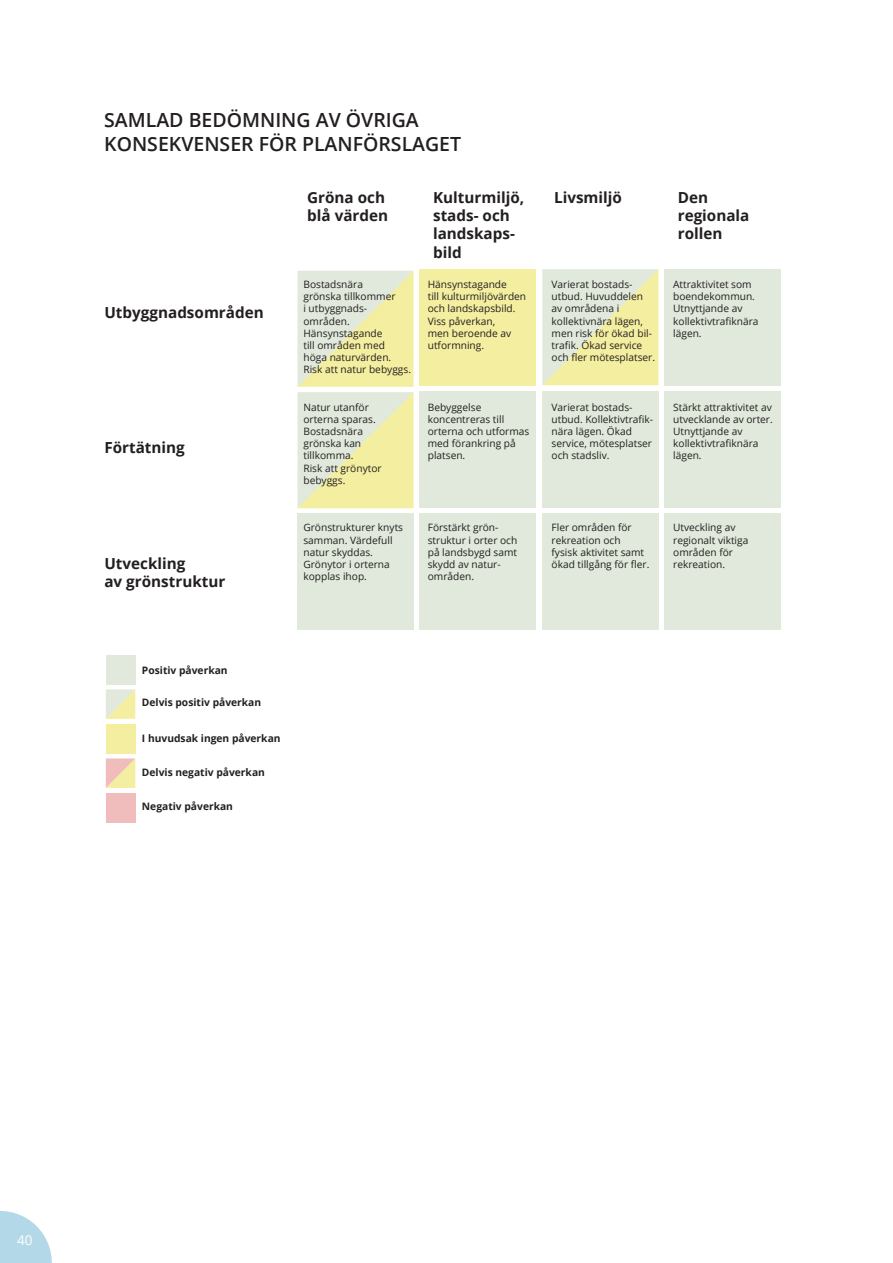
<style>
.page{position:relative;width:893px;height:1263px;background:#fff}
.page>*{position:absolute;margin:0;border:0;box-sizing:border-box;transform-origin:0 0}
.t1{font:600 19.5px/24px "Open Sans";color:#231f20}
.t2{font:700 15.3px/18.3px "Open Sans";color:#231f20}
.t3{font:13.5px "Open Sans";color:#fff}
.t4{font:10.2px/12.1px "Open Sans";color:#231f20}
.t5{font:700 10.2px "Open Sans";color:#231f20}
</style>
<div class="page">
<svg style="left:0;top:1211px;width:52px;height:52px"></svg>
<div style="left:106px;top:655px;width:29px;height:29px;background:#e0e9db"></div>
<div style="left:106px;top:724px;width:29px;height:29px;background:#f4eea0"></div>
<div style="left:106px;top:793px;width:29px;height:30px;background:#f0bdbc"></div>
<svg style="left:106px;top:689px;width:29px;height:30px"></svg>
<svg style="left:106px;top:758px;width:29px;height:30px"></svg>
<div style="left:298px;top:514px;width:116px;height:116px;background:#e0e9db"></div>
<div style="left:420px;top:514px;width:116px;height:116px;background:#e0e9db"></div>
<div style="left:542px;top:514px;width:116px;height:116px;background:#e0e9db"></div>
<div style="left:665px;top:514px;width:116px;height:116px;background:#e0e9db"></div>
<div style="left:420px;top:391px;width:116px;height:116px;background:#e0e9db"></div>
<div style="left:542px;top:391px;width:116px;height:116px;background:#e0e9db"></div>
<div style="left:665px;top:391px;width:116px;height:116px;background:#e0e9db"></div>
<div style="left:420px;top:269px;width:116px;height:116px;background:#f4eea0"></div>
<div style="left:665px;top:269px;width:116px;height:116px;background:#e0e9db"></div>
<svg style="left:297px;top:271px;width:117px;height:237px;background:#eaecbf"></svg>
<svg style="left:542px;top:269px;width:116px;height:116px;background:#eaebbe"></svg>
<h1 class="t1" style="left:104px;top:108px;width:358px">SAMLAD BEDÖMNING AV ÖVRIGA<br>KONSEKVENSER FÖR PLANFÖRSLAGET</h1>
<h2 class="t2" style="left:307px;top:188px;width:82px">Gröna och blå värden</h2>
<h2 class="t2" style="left:433px;top:188px;width:93px">Kulturmiljö, stads- och landskaps&shy;bild</h2>
<h2 class="t2" style="left:554px;top:188px;width:69px">Livsmiljö</h2>
<h2 class="t2" style="left:678px;top:188px;width:73px">Den regionala rollen</h2>
<p class="t4" style="left:303px;top:278px;width:109px">Bostadsnära<br>grönska tillkommer<br>i utbyggnads&shy;områden.<br>Hänsynstagande<br>till områden med höga naturvärden.<br>Risk att natur bebyggs.</p>
<p class="t4" style="left:428px;top:278px;width:100px">Hänsynstagande<br>till kulturmiljövärden och landskapsbild.<br>Viss påverkan,<br>men beroende av utformning.</p>
<p class="t4" style="left:552px;top:278px;width:105px">Varierat bostads&shy;utbud. Huvuddelen av områdena i kollektivnära lägen, men risk för ökad bil&shy;trafik. Ökad service och fler mötesplatser.</p>
<p class="t4" style="left:673px;top:278px;width:87px">Attraktivitet som boendekommun.<br>Utnyttjande av kollektivtrafiknära lägen.</p>
<p class="t4" style="left:303px;top:401px;width:80px">Natur utanför orterna sparas.<br>Bostadsnära grönska kan tillkomma.<br>Risk att grönytor bebyggs.</p>
<p class="t4" style="left:428px;top:401px;width:103px">Bebyggelse koncentreras till orterna och utformas med förankring på platsen.</p>
<p class="t4" style="left:552px;top:401px;width:103px">Varierat bostads&shy;utbud. Kollektivtrafik&shy;nära lägen. Ökad service, mötesplatser och stadsliv.</p>
<p class="t4" style="left:673px;top:401px;width:101px">Stärkt attraktivitet av utvecklande av orter.<br>Utnyttjande av kollektivtrafiknära lägen.</p>
<p class="t4" style="left:303px;top:521px;width:101px">Grönstrukturer knyts samman. Värdefull natur skyddas.<br>Grönytor i orterna kopplas ihop.</p>
<p class="t4" style="left:428px;top:521px;width:91px">Förstärkt grön&shy;struktur i orter och på landsbygd samt skydd av natur&shy;områden.</p>
<p class="t4" style="left:552px;top:521px;width:99px">Fler områden för rekreation och<br>fysisk aktivitet samt ökad tillgång för fler.</p>
<p class="t4" style="left:673px;top:521px;width:77px">Utveckling av regionalt viktiga områden för</p>
<h2 class="t2" style="left:104px;top:303px;width:161px">Utbyggnadsområden</h2>
<h2 class="t2" style="left:104px;top:438px;width:82px">Förtätning</h2>
<h2 class="t2" style="left:104px;top:554px;width:83px">Utveckling</h2>
<p class="t4" style="left:673px;top:558px;width:53px">rekreation.</p>
<h2 class="t2" style="left:104px;top:572px;width:122px">av grönstruktur</h2>
<p class="t5" style="left:142px;top:663px;width:87px">Positiv påverkan</p>
<p class="t5" style="left:142px;top:695px;width:121px">Delvis positiv påverkan</p>
<p class="t5" style="left:142px;top:731px;width:140px">I huvudsak ingen påverkan</p>
<p class="t5" style="left:142px;top:765px;width:124px">Delvis negativ påverkan</p>
<p class="t5" style="left:142px;top:799px;width:93px">Negativ påverkan</p>
<h3 class="t3" style="left:17px;top:1230px;width:17px">40</h3>
</div>
